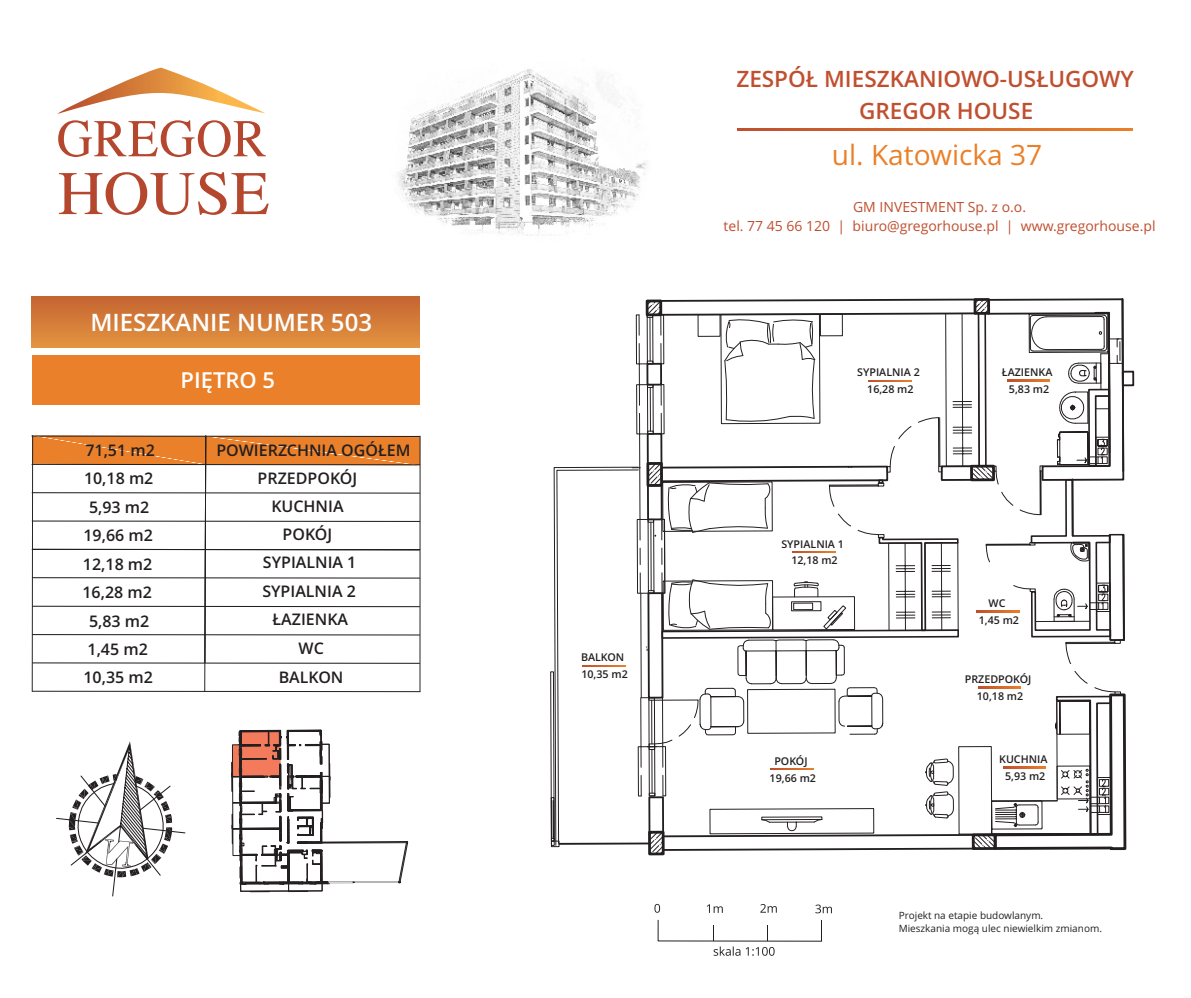
<style>
.page{position:relative;width:1191px;height:998px;background:#fff}
.page>*{position:absolute;margin:0;border:0;box-sizing:border-box;transform-origin:0 0}
.t1{font:28px "Open Sans";color:#ea8029}
.t2{font:600 24px "Open Sans";color:#fff}
.t3{font:600 22.6px "Open Sans";color:#c04f2f}
.t4{font:600 22px "Open Sans";color:#fff}
.t5{font:600 16px/28.4px "Open Sans";color:#231f20;text-align:center}
.t6{font:14px/19px "Open Sans";color:#c04f2f;text-align:center}
.t7{font:600 10.6px/17px "Open Sans";color:#231f20;text-align:center}
.t8{font:10px/13.6px "Open Sans";color:#231f20}
</style>
<div class="page">
<svg style="left:57px;top:68px;width:209px;height:46px"></svg>
<svg style="left:58px;top:120px;width:208px;height:37px"></svg>
<svg style="left:59px;top:172px;width:210px;height:43px"></svg>
<img style="left:397px;top:68px;width:250px;height:168px">
<svg style="left:737px;top:129px;width:395px;height:2px"></svg>
<div style="left:1121px;top:371px;width:13px;height:15px;border:2px solid #231f20"></div>
<div style="left:648px;top:831px;width:16px;height:24px;border:3px solid #231f20"></div>
<div style="left:32px;top:297px;width:387px;height:50px;background:linear-gradient(to bottom,#c56532,#e2933f)"></div>
<div style="left:32px;top:355px;width:387px;height:50px;background:#ea8029"></div>
<svg style="left:550px;top:298px;width:577px;height:556px"></svg>
<svg style="left:56px;top:741px;width:130px;height:156px"></svg>
<svg style="left:868px;top:380px;width:43px;height:1px"></svg>
<svg style="left:1007px;top:380px;width:42px;height:1px"></svg>
<svg style="left:792px;top:551px;width:43px;height:2px"></svg>
<svg style="left:977px;top:611px;width:42px;height:1px"></svg>
<svg style="left:978px;top:687px;width:42px;height:1px"></svg>
<svg style="left:1003px;top:767px;width:43px;height:1px"></svg>
<svg style="left:771px;top:769px;width:42px;height:1px"></svg>
<svg style="left:657px;top:919px;width:165px;height:37px"></svg>
<svg style="left:654px;top:904px;width:6px;height:9px"></svg>
<svg style="left:707px;top:904px;width:16px;height:9px"></svg>
<svg style="left:760px;top:904px;width:17px;height:9px"></svg>
<svg style="left:815px;top:904px;width:17px;height:9px"></svg>
<svg style="left:582px;top:665px;width:43px;height:1px"></svg>
<svg style="left:31px;top:435px;width:389px;height:257px"></svg>
<svg style="left:398px;top:843px;width:10px;height:40px"></svg>
<div style="left:322px;top:841px;width:86px;height:2px;border:1px solid #231f20"></div>
<svg style="left:232px;top:729px;width:98px;height:163px"></svg>
<h2 class="t2" style="left:90px;top:312px;width:283px">MIESZKANIE NUMER 503</h2>
<h3 class="t4" style="left:180px;top:371px;width:96px">PIÊTRO 5</h3>
<p class="t5" style="left:85px;top:437px;width:71px">71,51 m2</p>
<p class="t5" style="left:216px;top:437px;width:196px">POWIERZCHNIA OGÓ£EM</p>
<p class="t5" style="left:82px;top:465px;width:72px">10,18 m2<br>5,93 m2<br>19,66 m2<br>12,18 m2<br>16,28 m2<br>5,83 m2<br>1,45 m2</p>
<p class="t5" style="left:258px;top:465px;width:101px">PRZEDPOKÓJ</p>
<p class="t5" style="left:271px;top:494px;width:74px">KUCHNIA</p>
<p class="t5" style="left:282px;top:521px;width:51px">POKÓJ</p>
<p class="t5" style="left:263px;top:550px;width:95px">SYPIALNIA 1</p>
<p class="t5" style="left:262px;top:578px;width:95px">SYPIALNIA 2</p>
<p class="t5" style="left:272px;top:607px;width:77px">£AZIENKA</p>
<p class="t5" style="left:298px;top:635px;width:27px">WC</p>
<p class="t5" style="left:83px;top:664px;width:71px">10,35 m2</p>
<p class="t5" style="left:279px;top:665px;width:66px">BALKON</p>
<p class="t7" style="left:581px;top:650px;width:48px;text-align:left">BALKON<br>10,35 m2</p>
<h3 class="t3" style="left:736px;top:70px;width:399px">ZESPÓ£ MIESZKANIOWO-US£UGOWY</h3>
<h3 class="t3" style="left:859px;top:101px;width:176px">GREGOR HOUSE</h3>
<h1 class="t1" style="left:832px;top:144px;width:212px">ul. Katowicka 37</h1>
<p class="t6" style="left:723px;top:199px;width:433px">GM INVESTMENT Sp. z o.o.<br>tel. 77 45 66 120 | biuro@gregorhouse.pl | www.gregorhouse.pl</p>
<p class="t7" style="left:857px;top:365px;width:64px">SYPIALNIA 2<br>16,28 m2</p>
<p class="t7" style="left:1002px;top:365px;width:52px">£AZIENKA<br>5,83 m2</p>
<p class="t7" style="left:781px;top:536px;width:64px">SYPIALNIA 1<br>12,18 m2</p>
<p class="t7" style="left:769px;top:753px;width:48px">POKÓJ<br>19,66 m2</p>
<p class="t7" style="left:978px;top:596px;width:42px">WC<br>1,45 m2</p>
<p class="t7" style="left:964px;top:672px;width:68px">PRZEDPOKÓJ<br>10,18 m2</p>
<p class="t7" style="left:999px;top:752px;width:50px">KUCHNIA<br>5,93 m2</p>
<p class="t8" style="left:898px;top:909px;width:205px">Projekt na etapie budowlanym.<br>Mieszkania mog¹ ulec niewielkim zmianom.</p>
</div>
